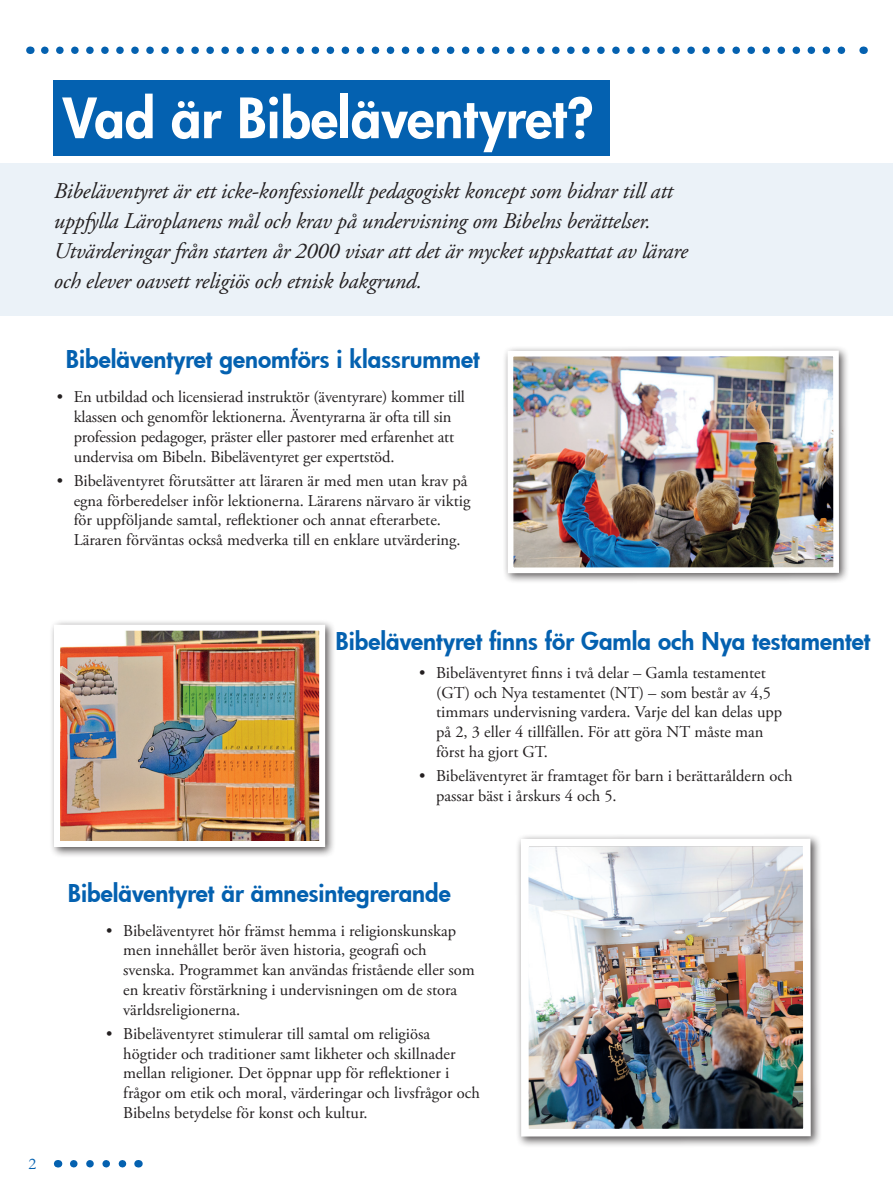
<style>
.page{position:relative;width:893px;height:1191px;background:#fff}
.page>*{position:absolute;margin:0;border:0;box-sizing:border-box;transform-origin:0 0}
.t1{font:800 54px "Futura";color:#fff}
.t2{font:800 24px "Futura";color:#0461b0}
.t3{font:italic 22.5px/30px "Adobe Garamond Pro";letter-spacing:-.01em;color:#231f20}
.t4{font:16.5px/19.8px "Adobe Garamond Pro";color:#231f20}
.t5{font:16.5px "Garamond";color:#0461b0}
</style>
<div class="page">
<svg style="left:74px;top:1160px;width:53px;height:7px"></svg>
<svg style="left:45px;top:47px;width:801px;height:7px"></svg>
<div style="left:49px;top:619px;width:287px;height:239px;background:#231f20;opacity:.75"></div>
<img style="left:61px;top:631px;width:257px;height:209px">
<div style="left:54px;top:624px;width:271px;height:223px;border:6px solid #fff"></div>
<div style="left:502px;top:345px;width:348px;height:239px;background:#231f20;opacity:.75"></div>
<img style="left:515px;top:357px;width:317px;height:209px">
<div style="left:508px;top:350px;width:331px;height:223px;border:6px solid #fff"></div>
<div style="left:54px;top:80px;width:556px;height:75px;background:#0461b0"></div>
<div style="left:0;top:163px;width:893px;height:153px;background:#ebf2f8"></div>
<div style="left:516px;top:833px;width:306px;height:314px;background:#231f20;opacity:.75"></div>
<img style="left:530px;top:847px;width:272px;height:280px">
<div style="left:521px;top:838px;width:290px;height:298px;border:8px solid #fff"></div>
<h1 class="t1" style="left:62px;top:82px;width:532px">Vad är Bibeläventyret?</h1>
<p class="t3" style="left:54px;top:176px;width:636px">Bibeläventyret är ett icke-konfessionellt pedagogiskt koncept som bidrar till att uppfylla Läroplanens mål och krav på undervisning om Bibelns berättelser.<br>Utvärderingar från starten år 2000 visar att det är mycket uppskattat av lärare och elever oavsett religiös och etnisk bakgrund.</p>
<h2 class="t2" style="left:66px;top:343px;width:415px">Bibeläventyret genomförs i klassrummet</h2>
<p class="t4" style="left:74px;top:388px;width:393px;text-indent:-17px">• En utbildad och licensierad instruktör (äventyrare) kommer till klassen och genomför lektionerna. Äventyrarna är ofta till sin profession pedagoger, präster eller pastorer med erfarenhet att undervisa om Bibeln. Bibeläventyret ger expertstöd.</p>
<p class="t4" style="left:74px;top:471px;width:398px;text-indent:-17px">• Bibeläventyret förutsätter att läraren är med men utan krav på egna förberedelser inför lektionerna. Lärarens närvaro är viktig för uppföljande samtal, reflektioner och annat efterarbete.<br>Läraren förväntas också medverka till en enklare utvärdering.</p>
<p class="t5" style="left:28px;top:1152px;width:9px">2</p>
<h2 class="t2" style="left:335px;top:625px;width:536px">Bibeläventyret finns för Gamla och Nya testamentet</h2>
<p class="t4" style="left:436px;top:663px;width:347px;text-indent:-17px">• Bibeläventyret finns i två delar – Gamla testamentet (GT) och Nya testamentet (NT) – som består av 4,5 timmars undervisning vardera. Varje del kan delas upp på 2, 3 eller 4 tillfällen. För att göra NT måste man först ha gjort GT.</p>
<p class="t4" style="left:436px;top:766px;width:358px;text-indent:-17px">• Bibeläventyret är framtaget för barn i berättaråldern och passar bäst i årskurs 4 och 5.</p>
<h2 class="t2" style="left:68px;top:877px;width:385px">Bibeläventyret är ämnesintegrerande</h2>
<p class="t4" style="left:123px;top:921px;width:353px;text-indent:-17px">• Bibeläventyret hör främst hemma i religionskunskap men innehållet berör även historia, geografi och svenska. Programmet kan användas fristående eller som en kreativ förstärkning i undervisningen om de stora världsreligionerna.</p>
<p class="t4" style="left:123px;top:1024px;width:358px;text-indent:-17px">• Bibeläventyret stimulerar till samtal om religiösa högtider och traditioner samt likheter och skillnader mellan religioner. Det öppnar upp för reflektioner i frågor om etik och moral, värderingar och livsfrågor och Bibelns betydelse för konst och kultur.</p>
</div>
